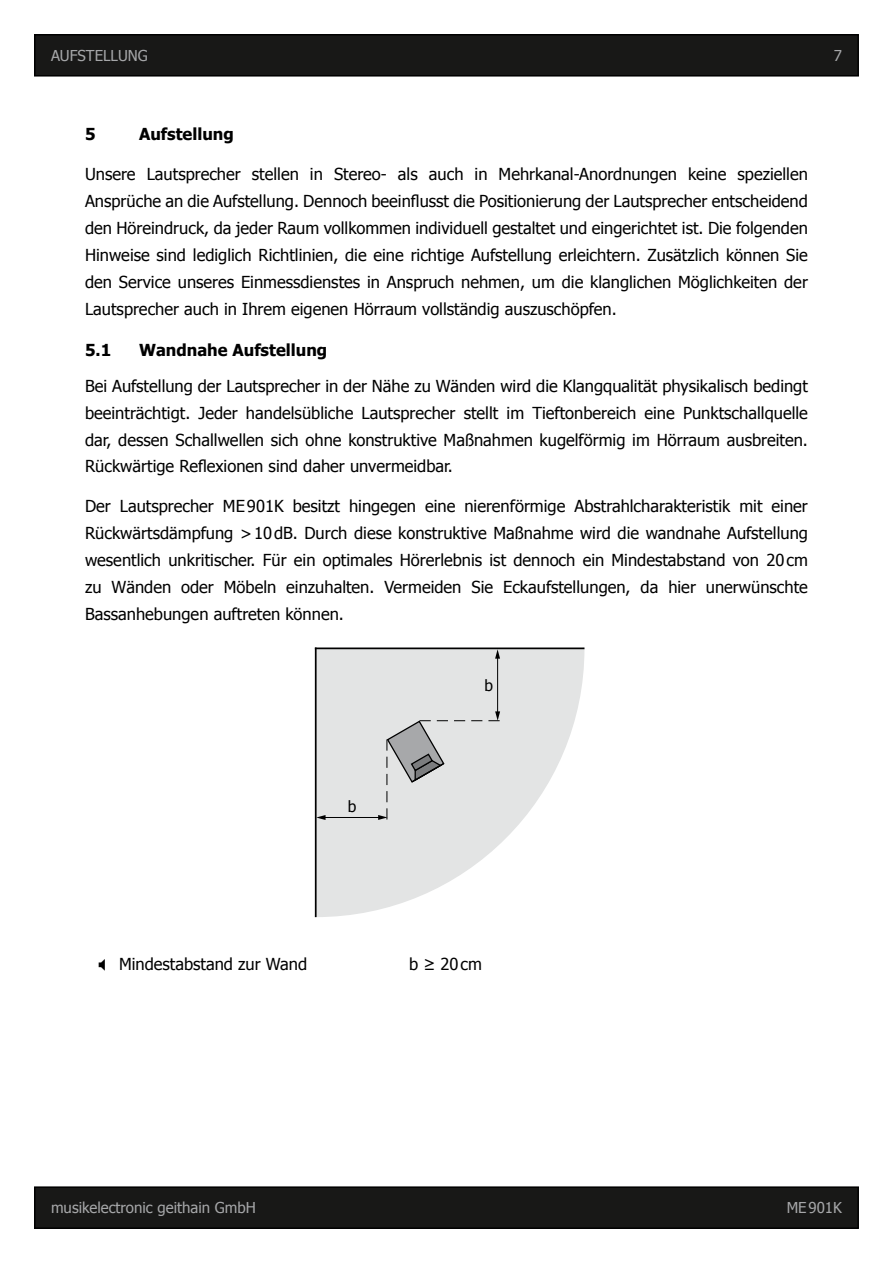
<style>
.page{position:relative;width:893px;height:1263px;background:#fff}
.page>*{position:absolute;margin:0;border:0;box-sizing:border-box;transform-origin:0 0}
.t1{font:16.5px/27px "Tahoma";color:#000;text-align:justify}
.t2{font:700 16.5px "Tahoma";color:#000}
.t3{font:15.45px "Tahoma";color:#000}
.t4{font:15px "Tahoma";color:#a6a7a9}
</style>
<div class="page">
<div style="left:35px;top:35px;width:823px;height:41px;background:#181817"></div>
<div style="left:34px;top:34px;width:825px;height:43px;border:2px solid #000"></div>
<div style="left:35px;top:1187px;width:823px;height:41px;background:#181817"></div>
<div style="left:34px;top:1186px;width:825px;height:43px;border:2px solid #000"></div>
<svg style="left:314px;top:647px;width:271px;height:271px"></svg>
<hr style="left:316px;top:647px;width:268px;height:2px;background:#000">
<hr style="left:315px;top:648px;width:2px;height:268px;background:#000">
<hr style="left:324px;top:817px;width:56px;height:1px;background:#000">
<svg style="left:316px;top:815px;width:10px;height:5px"></svg>
<hr style="left:497px;top:657px;width:1px;height:56px;background:#000">
<svg style="left:495px;top:649px;width:5px;height:10px"></svg>
<svg style="left:378px;top:711px;width:125px;height:112px;background:#d3d4d4"></svg>
<p class="t4" style="left:51px;top:46px;width:98px">AUFSTELLUNG</p>
<p class="t4" style="left:834px;top:45px;width:10px">7</p>
<p class="t2" style="left:85px;top:123px;width:12px">5</p>
<p class="t2" style="left:139px;top:123px;width:96px">Aufstellung</p>
<p class="t1" style="left:85px;top:160px;width:724px">Unsere Lautsprecher stellen in Stereo- als auch in Mehrkanal-Anordnungen keine speziellen Ansprüche an die Aufstellung. Dennoch beeinflusst die Positionierung der Lautsprecher entscheidend den Höreindruck, da jeder Raum vollkommen individuell gestaltet und eingerichtet ist. Die folgenden Hinweise sind lediglich Richtlinien, die eine richtige Aufstellung erleichtern. Zusätzlich können Sie den Service unseres Einmessdienstes in Anspruch nehmen, um die klanglichen Möglichkeiten der Lautsprecher auch in Ihrem eigenen Hörraum vollständig auszuschöpfen.</p>
<p class="t2" style="left:85px;top:338px;width:28px">5.1</p>
<p class="t2" style="left:139px;top:338px;width:190px">Wandnahe Aufstellung</p>
<p class="t1" style="left:85px;top:371px;width:724px">Bei Aufstellung der Lautsprecher in der Nähe zu Wänden wird die Klangqualität physikalisch bedingt beeinträchtigt. Jeder handelsübliche Lautsprecher stellt im Tieftonbereich eine Punktschallquelle dar, dessen Schallwellen sich ohne konstruktive Maßnahmen kugelförmig im Hörraum ausbreiten.<br>Rückwärtige Reflexionen sind daher unvermeidbar.</p>
<p class="t1" style="left:85px;top:492px;width:724px">Der Lautsprecher ME901K besitzt hingegen eine nierenförmige Abstrahlcharakteristik mit einer Rückwärtsdämpfung &gt;10dB. Durch diese konstruktive Maßnahme wird die wandnahe Aufstellung wesentlich unkritischer. Für ein optimales Hörerlebnis ist dennoch ein Mindestabstand von 20cm zu Wänden oder Möbeln einzuhalten. Vermeiden Sie Eckaufstellungen, da hier unerwünschte Bassanhebungen auftreten können.</p>
<p class="t3" style="left:348px;top:796px;width:10px">b</p>
<p class="t3" style="left:484px;top:675px;width:10px">b</p>
<p class="t1" style="left:119px;top:950px;width:190px">Mindestabstand zur Wand</p>
<p class="t1" style="left:409px;top:950px;width:74px">b ≥ 20cm</p>
<p class="t4" style="left:51px;top:1198px;width:206px">musikelectronic geithain GmbH</p>
<p class="t4" style="left:787px;top:1198px;width:57px">ME901K</p>
</div>
